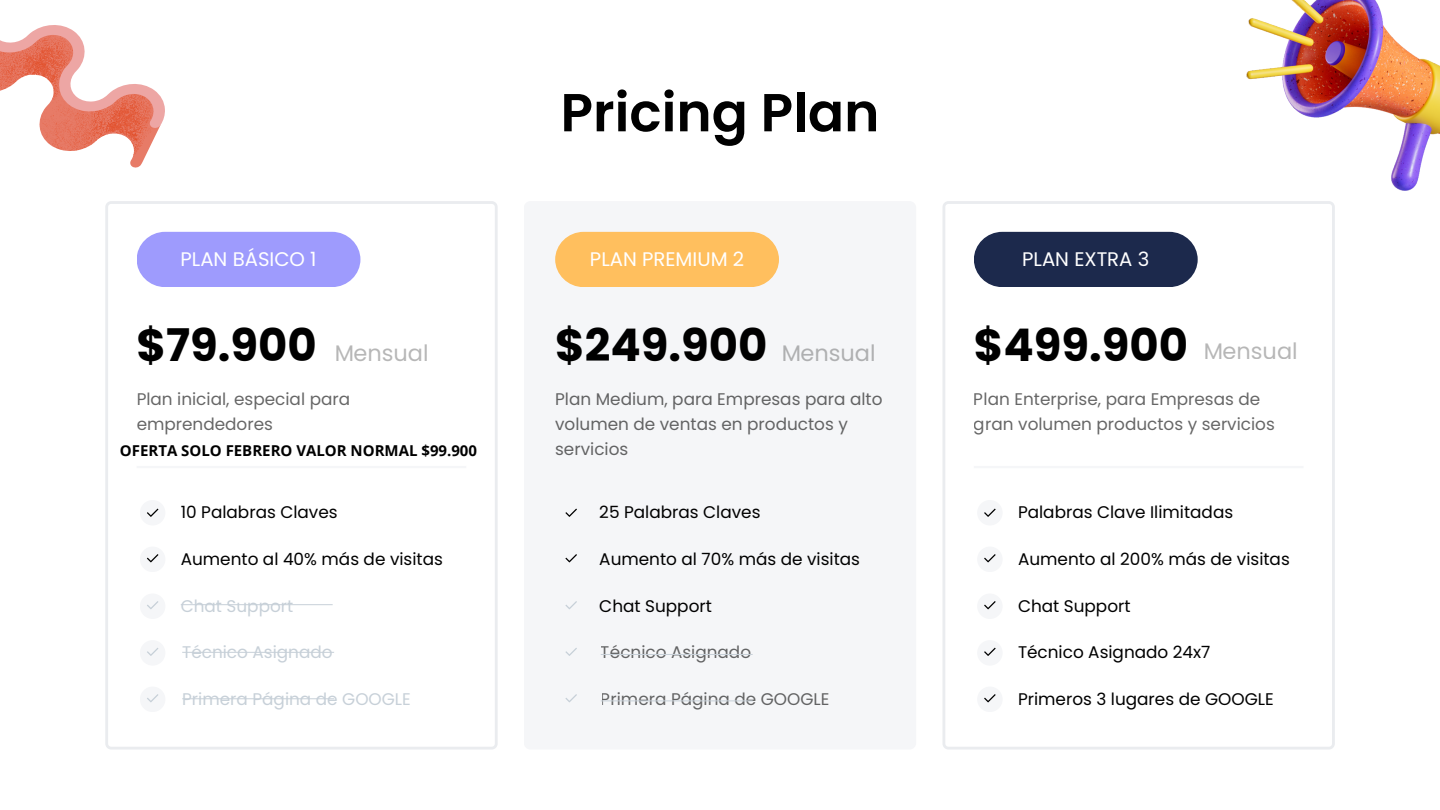
<style>
.page{position:relative;width:1440px;height:810px;background:#fff}
.page>*{position:absolute;margin:0;border:0;box-sizing:border-box;transform-origin:0 0}
.t1{font:600 53.4px "Poppins";color:#000}
.t2{font:700 45px "Poppins";color:#000}
.t3{font:19.7px "Poppins";color:#fff}
.t4{font:16.9px/25.3px "Poppins";color:#000}
.t5{font:16.9px "Poppins";color:#c7d0d8}
.t6{font:700 15px "Open Sans";color:#000}
.s1{font-weight:400;font-size:22.5px}
</style>
<div class="page">
<svg style="left:105px;top:201px;width:393px;height:549px"></svg>
<div style="left:524px;top:201px;width:392px;height:548px;background:#f5f6f8;border-radius:7px"></div>
<img style="left:1247px;top:0;width:193px;height:191px">
<svg style="left:942px;top:201px;width:393px;height:549px"></svg>
<div style="left:137px;top:232px;width:223px;height:55px;background:#9e9bfd"></div>
<hr style="left:137px;top:466px;width:329px;height:2px;background:#f5f6f8">
<div style="left:140px;top:500px;width:25px;height:25px;background:#f5f6f8;border-radius:50%"></div>
<div style="left:140px;top:547px;width:25px;height:25px;background:#f5f6f8;border-radius:50%"></div>
<svg style="left:147px;top:509px;width:11px;height:8px"></svg>
<svg style="left:147px;top:554px;width:11px;height:8px"></svg>
<div style="left:140px;top:594px;width:25px;height:25px;background:#f5f6f8;border-radius:50%"></div>
<svg style="left:147px;top:601px;width:11px;height:8px"></svg>
<div style="left:140px;top:640px;width:25px;height:26px;background:#f5f6f8;border-radius:50%"></div>
<svg style="left:147px;top:648px;width:11px;height:8px"></svg>
<div style="left:140px;top:687px;width:25px;height:25px;background:#f5f6f8;border-radius:50%"></div>
<svg style="left:147px;top:694px;width:11px;height:8px"></svg>
<div style="left:974px;top:232px;width:224px;height:55px;background:#1c294c"></div>
<hr style="left:974px;top:466px;width:330px;height:2px;background:#f5f6f8">
<div style="left:977px;top:500px;width:26px;height:25px;background:#f5f6f8;border-radius:50%"></div>
<div style="left:977px;top:547px;width:26px;height:25px;background:#f5f6f8;border-radius:50%"></div>
<svg style="left:984px;top:509px;width:11px;height:8px"></svg>
<svg style="left:984px;top:554px;width:11px;height:8px"></svg>
<div style="left:977px;top:594px;width:26px;height:25px;background:#f5f6f8;border-radius:50%"></div>
<svg style="left:984px;top:601px;width:11px;height:8px"></svg>
<div style="left:977px;top:640px;width:26px;height:26px;background:#f5f6f8;border-radius:50%"></div>
<svg style="left:984px;top:648px;width:11px;height:8px"></svg>
<div style="left:977px;top:687px;width:26px;height:25px;background:#f5f6f8;border-radius:50%"></div>
<svg style="left:984px;top:694px;width:11px;height:8px"></svg>
<hr style="left:181px;top:604px;width:152px;height:1px;background:#c7d0d8">
<hr style="left:182px;top:652px;width:152px;height:1px;background:#c7d0d8">
<hr style="left:182px;top:698px;width:152px;height:1px;background:#c7d0d8">
<div style="left:555px;top:232px;width:224px;height:55px;background:#ffbf5e"></div>
<svg style="left:565px;top:509px;width:12px;height:8px"></svg>
<svg style="left:565px;top:554px;width:12px;height:8px"></svg>
<svg style="left:565px;top:601px;width:12px;height:8px"></svg>
<svg style="left:565px;top:648px;width:12px;height:8px"></svg>
<svg style="left:565px;top:694px;width:12px;height:8px"></svg>
<hr style="left:601px;top:654px;width:152px;height:1px;background:#c7d0d8">
<hr style="left:601px;top:701px;width:152px;height:1px;background:#c7d0d8">
<svg style="left:0;top:25px;width:165px;height:143px"></svg>
<h2 class="t3" style="left:180px;top:245px;width:138px">PLAN BÁSICO 1</h2>
<h3 class="t2" style="left:137px;top:314px;width:294px">$79.900 <span class="s1">Mensual</span></h3>
<p class="t4" style="left:137px;top:386px;width:215px">Plan inicial, especial para emprendedores</p>
<h5 class="t6" style="left:120px;top:440px;width:359px">OFERTA SOLO FEBRERO VALOR NORMAL $99.900</h5>
<h5 class="t4" style="left:181px;top:499px;width:158px">10 Palabras Claves</h5>
<p class="t4" style="left:181px;top:546px;width:264px">Aumento al 40% más de visitas</p>
<h1 class="t5" style="left:181px;top:594px;width:114px">Chat Support</h1>
<p class="t5" style="left:182px;top:640px;width:152px">Técnico Asignado</p>
<h4 class="t5" style="left:182px;top:687px;width:230px">Primera Página de GOOGLE</h4>
<h3 class="t1" style="left:561px;top:75px;width:320px">Pricing Plan</h3>
<h5 class="t3" style="left:590px;top:245px;width:156px">PLAN PREMIUM 2</h5>
<p class="t2" style="left:555px;top:314px;width:322px">$249.900 <span class="s1">Mensual</span></p>
<p class="t4" style="left:555px;top:386px;width:329px">Plan Medium, para Empresas para alto volumen de ventas en productos y servicios</p>
<h5 class="t4" style="left:599px;top:499px;width:163px">25 Palabras Claves</h5>
<h4 class="t4" style="left:599px;top:546px;width:262px">Aumento al 70% más de visitas</h4>
<h2 class="t4" style="left:599px;top:593px;width:114px">Chat Support</h2>
<p class="t4" style="left:601px;top:640px;width:152px">Técnico Asignado</p>
<p class="t4" style="left:601px;top:686px;width:230px">Primera Página de GOOGLE</p>
<p class="t3" style="left:1022px;top:245px;width:129px">PLAN EXTRA 3</p>
<h5 class="t2" style="left:974px;top:314px;width:325px">$499.900 <span class="s1">Mensual</span></h5>
<p class="t4" style="left:974px;top:386px;width:303px">Plan Enterprise, para Empresas de gran volumen productos y servicios</p>
<p class="t4" style="left:1018px;top:499px;width:217px">Palabras Clave Ilimitadas</p>
<h5 class="t4" style="left:1018px;top:546px;width:273px">Aumento al 200% más de visitas</h5>
<p class="t4" style="left:1018px;top:593px;width:114px">Chat Support</p>
<h5 class="t4" style="left:1018px;top:640px;width:194px">Técnico Asignado 24x7</h5>
<p class="t4" style="left:1018px;top:686px;width:257px">Primeros 3 lugares de GOOGLE</p>
</div>
